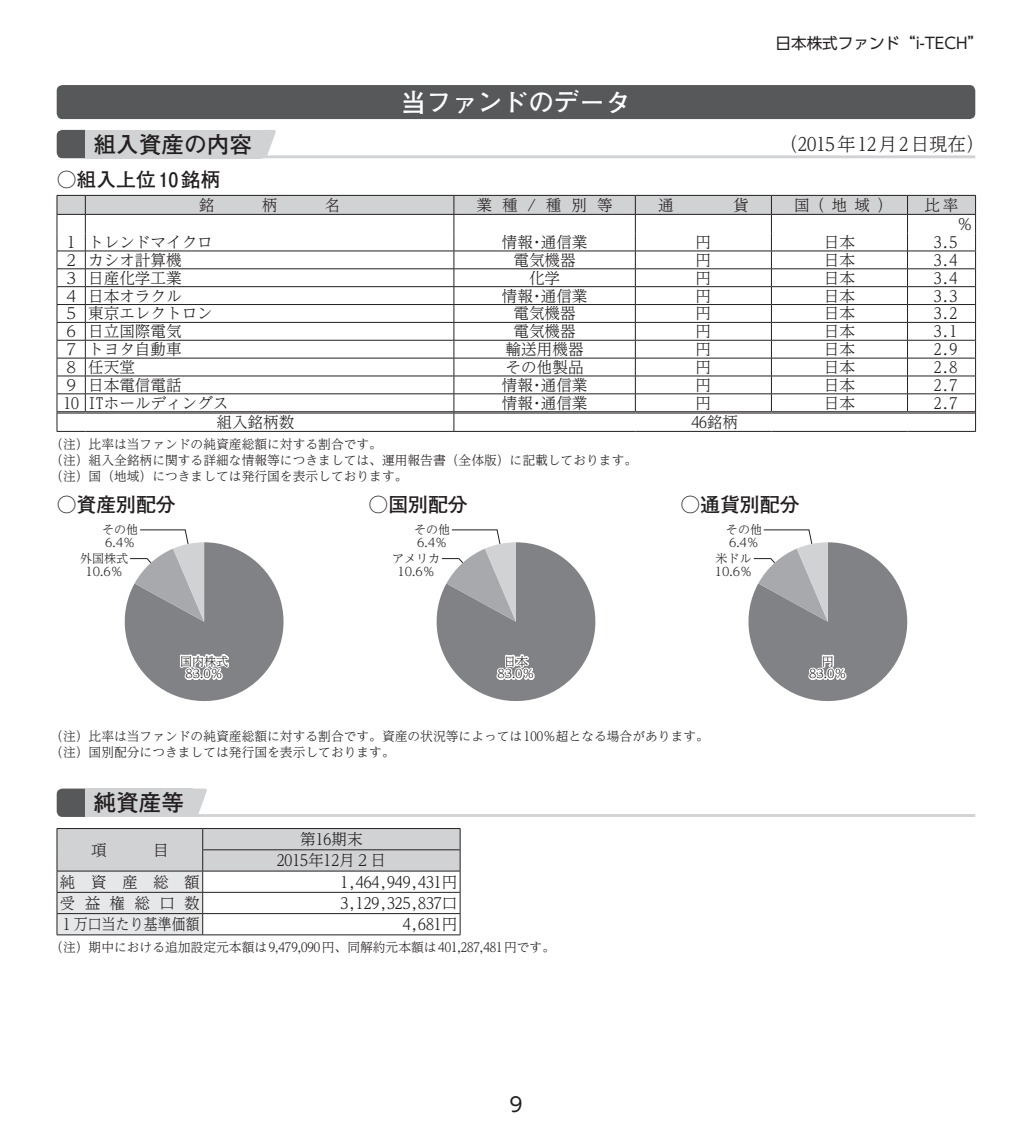
<style>
.page{position:relative;width:1032px;height:1134px;background:#fff}
.page>*{position:absolute;margin:0;border:0;box-sizing:border-box;transform-origin:0 0}
.t1{font:700 25.6px "Futo Go B101 Pro";color:#fff}
.t2{font:700 22.6px "Futo Go B101 Pro";color:#231f20}
.t3{font:700 19.8px "Futo Go B101 Pro";color:#231f20}
.t4{font:19.8px "UD Shin Go Pro";color:#231f20}
.t5{font:300 18.4px "UD Reimin Pro";color:#231f20}
.t6{font:300 15.6px/19px "UD Reimin Pro";color:#231f20}
.t7{font:15.6px "UD Shin Go Pro";color:#231f20}
.t8{font:300 15.6px "UD Reimin Pro";color:#231f20;scale:.89 1}
.t9{font:300 12.8px/16.4px "UD Reimin Pro";color:#231f20}
.t10{font:300 12px/12.8px "UD Reimin Pro";color:#231f20;text-align:center}
</style>
<div class="page">
<div style="left:57px;top:85px;width:918px;height:34px;background:#57585a;border-radius:6px"></div>
<hr style="left:85px;top:155px;width:890px;height:3px;background:#d1d2d4">
<svg style="left:57px;top:130px;width:28px;height:28px"></svg>
<div style="left:85px;top:130px;width:177px;height:28px;background:#d1d2d4"></div>
<svg style="left:262px;top:130px;width:14px;height:26px"></svg>
<svg style="left:57px;top:195px;width:919px;height:237px"></svg>
<svg style="left:124px;top:529px;width:160px;height:172px"></svg>
<svg style="left:436px;top:529px;width:160px;height:172px"></svg>
<svg style="left:748px;top:529px;width:160px;height:172px"></svg>
<hr style="left:85px;top:814px;width:890px;height:3px;background:#d1d2d4">
<svg style="left:57px;top:788px;width:28px;height:29px"></svg>
<div style="left:85px;top:788px;width:108px;height:29px;background:#d1d2d4"></div>
<svg style="left:193px;top:788px;width:14px;height:26px"></svg>
<svg style="left:57px;top:828px;width:404px;height:107px"></svg>
<hr style="left:57px;top:892px;width:146px;height:1px;background:#231f20">
<hr style="left:57px;top:913px;width:146px;height:1px;background:#231f20">
<hr style="left:57px;top:934px;width:146px;height:1px;background:#231f20">
<hr style="left:203px;top:892px;width:257px;height:1px;background:#231f20">
<hr style="left:203px;top:913px;width:257px;height:1px;background:#231f20">
<hr style="left:203px;top:934px;width:257px;height:1px;background:#231f20">
<h1 class="t1" style="left:401px;top:82px;width:231px">当ファンドのデータ</h1>
<p class="t7" style="left:775px;top:31px;width:209px">日本株式ファンド“i-TECH”</p>
<h2 class="t2" style="left:94px;top:126px;width:160px">組入資産の内容</h2>
<p class="t5" style="left:779px;top:129px;width:206px">（2015年 12月 2日現在）</p>
<p class="t3" style="left:57px;top:164px;width:165px">○組入上位 10銘柄</p>
<p class="t6" style="left:199px;top:195px;width:17px">銘</p>
<p class="t6" style="left:262px;top:195px;width:17px">柄</p>
<p class="t6" style="left:325px;top:195px;width:17px">名</p>
<p class="t6" style="left:477px;top:195px;width:138px">業種/種別等</p>
<p class="t6" style="left:658px;top:195px;width:17px">通</p>
<p class="t6" style="left:733px;top:195px;width:17px">貨</p>
<p class="t6" style="left:794px;top:195px;width:100px">国（地域）</p>
<p class="t6" style="left:957px;top:195px;width:17px;text-indent:-33px">比率％</p>
<p class="t6" style="left:63px;top:232px;width:151px">1 トレンドマイクロ</p>
<p class="t6" style="left:502px;top:232px;width:87px">情報・通信業</p>
<p class="t6" style="left:695px;top:232px;width:17px">円</p>
<p class="t6" style="left:824px;top:232px;width:33px">日本</p>
<p class="t6" style="left:934px;top:232px;width:25px">3.5</p>
<p class="t6" style="left:63px;top:250px;width:120px">2 カシオ計算機</p>
<p class="t6" style="left:513px;top:250px;width:64px">電気機器</p>
<p class="t6" style="left:695px;top:250px;width:17px">円</p>
<p class="t6" style="left:824px;top:250px;width:33px">日本</p>
<p class="t6" style="left:934px;top:250px;width:25px">3.4</p>
<p class="t6" style="left:63px;top:268px;width:120px">3 日産化学工業</p>
<p class="t6" style="left:529px;top:268px;width:33px">化学</p>
<p class="t6" style="left:695px;top:268px;width:17px">円</p>
<p class="t6" style="left:824px;top:268px;width:33px">日本</p>
<p class="t6" style="left:934px;top:268px;width:25px">3.4</p>
<p class="t6" style="left:63px;top:286px;width:120px">4 日本オラクル</p>
<p class="t6" style="left:502px;top:286px;width:87px">情報・通信業</p>
<p class="t6" style="left:695px;top:286px;width:17px">円</p>
<p class="t6" style="left:824px;top:286px;width:33px">日本</p>
<p class="t6" style="left:934px;top:286px;width:25px">3.3</p>
<p class="t6" style="left:63px;top:303px;width:151px">5 東京エレクトロン</p>
<p class="t6" style="left:513px;top:303px;width:64px">電気機器</p>
<p class="t6" style="left:695px;top:303px;width:17px">円</p>
<p class="t6" style="left:824px;top:303px;width:33px">日本</p>
<p class="t6" style="left:934px;top:303px;width:25px">3.2</p>
<p class="t6" style="left:63px;top:321px;width:120px">6 日立国際電気</p>
<p class="t6" style="left:513px;top:321px;width:64px">電気機器</p>
<p class="t6" style="left:695px;top:321px;width:17px">円</p>
<p class="t6" style="left:824px;top:321px;width:33px">日本</p>
<p class="t6" style="left:934px;top:321px;width:25px">3.1</p>
<p class="t6" style="left:63px;top:339px;width:120px">7 トヨタ自動車</p>
<p class="t6" style="left:506px;top:339px;width:79px">輸送用機器</p>
<p class="t6" style="left:695px;top:339px;width:17px">円</p>
<p class="t6" style="left:824px;top:339px;width:33px">日本</p>
<p class="t6" style="left:934px;top:339px;width:25px">2.9</p>
<p class="t6" style="left:63px;top:357px;width:73px">8 任天堂</p>
<p class="t6" style="left:506px;top:357px;width:79px">その他製品</p>
<p class="t6" style="left:695px;top:357px;width:17px">円</p>
<p class="t6" style="left:824px;top:357px;width:33px">日本</p>
<p class="t6" style="left:934px;top:357px;width:25px">2.8</p>
<p class="t6" style="left:63px;top:375px;width:120px">9 日本電信電話</p>
<p class="t6" style="left:502px;top:375px;width:87px">情報・通信業</p>
<p class="t6" style="left:695px;top:375px;width:17px">円</p>
<p class="t6" style="left:824px;top:375px;width:33px">日本</p>
<p class="t6" style="left:934px;top:375px;width:25px">2.7</p>
<p class="t6" style="left:63px;top:393px;width:167px">10 ＩＴホールディングス</p>
<p class="t6" style="left:502px;top:393px;width:87px">情報・通信業</p>
<p class="t6" style="left:695px;top:393px;width:17px">円</p>
<p class="t6" style="left:824px;top:393px;width:33px">日本</p>
<p class="t6" style="left:934px;top:393px;width:25px">2.7</p>
<p class="t6" style="left:216px;top:412px;width:79px">組入銘柄数</p>
<p class="t6" style="left:691px;top:412px;width:48px">46銘柄</p>
<p class="t9" style="left:50px;top:435px;width:588px">（注）比率は当ファンドの純資産総額に対する割合です。<br>（注）組入全銘柄に関する詳細な情報等につきましては、運用報告書（全体版）に記載しております。（注）国（地域）につきましては発行国を表示しております。</p>
<p class="t3" style="left:57px;top:488px;width:121px">○資産別配分</p>
<p class="t3" style="left:680px;top:488px;width:121px">○通貨別配分</p>
<p class="t3" style="left:369px;top:488px;width:101px">○国別配分</p>
<p class="t10" style="left:102px;top:523px;width:38px;text-align:left">その他<br>6.4％</p>
<p class="t10" style="left:414px;top:523px;width:38px;text-align:left">その他<br>6.4％</p>
<p class="t10" style="left:726px;top:523px;width:38px;text-align:left">その他<br>6.4％</p>
<p class="t10" style="left:80px;top:551px;width:50px">外国株式<br>10.6％</p>
<p class="t10" style="left:392px;top:551px;width:50px">アメリカ<br>10.6％</p>
<p class="t10" style="left:715px;top:551px;width:39px;text-align:left">米ドル<br>10.6％</p>
<p class="t10" style="left:180px;top:654px;width:50px">国内株式<br>83.0％</p>
<p class="t10" style="left:497px;top:654px;width:39px">日本<br>83.0％</p>
<p class="t10" style="left:809px;top:654px;width:39px">円<br>83.0％</p>
<p class="t9" style="left:50px;top:727px;width:660px">（注）比率は当ファンドの純資産総額に対する割合です。資産の状況等によっては 100％超となる場合があります。（注）国別配分につきましては発行国を表示しております。</p>
<h2 class="t2" style="left:94px;top:785px;width:92px">純資産等</h2>
<p class="t6" style="left:91px;top:840px;width:17px">項</p>
<p class="t6" style="left:153px;top:840px;width:17px">目</p>
<p class="t6" style="left:277px;top:828px;width:111px;line-height:21.2px;text-align:center">第16期末<br>2015年12月2日</p>
<p class="t6" style="left:60px;top:872px;width:142px">純資産総額</p>
<p class="t6" style="left:340px;top:872px;width:118px">1,464,949,431円</p>
<p class="t6" style="left:60px;top:893px;width:142px">受益権総口数</p>
<p class="t6" style="left:340px;top:893px;width:118px">3,129,325,837口</p>
<p class="t8" style="left:60px;top:911px;width:159px">1万口当たり基準価額</p>
<p class="t6" style="left:403px;top:914px;width:56px">4,681円</p>
<p class="t9" style="left:50px;top:938px;width:506px">（注）期中における追加設定元本額は 9,479,090円、同解約元本額は 401,287,481円です。</p>
<p class="t4" style="left:509px;top:1088px;width:15px">9</p>
</div>
